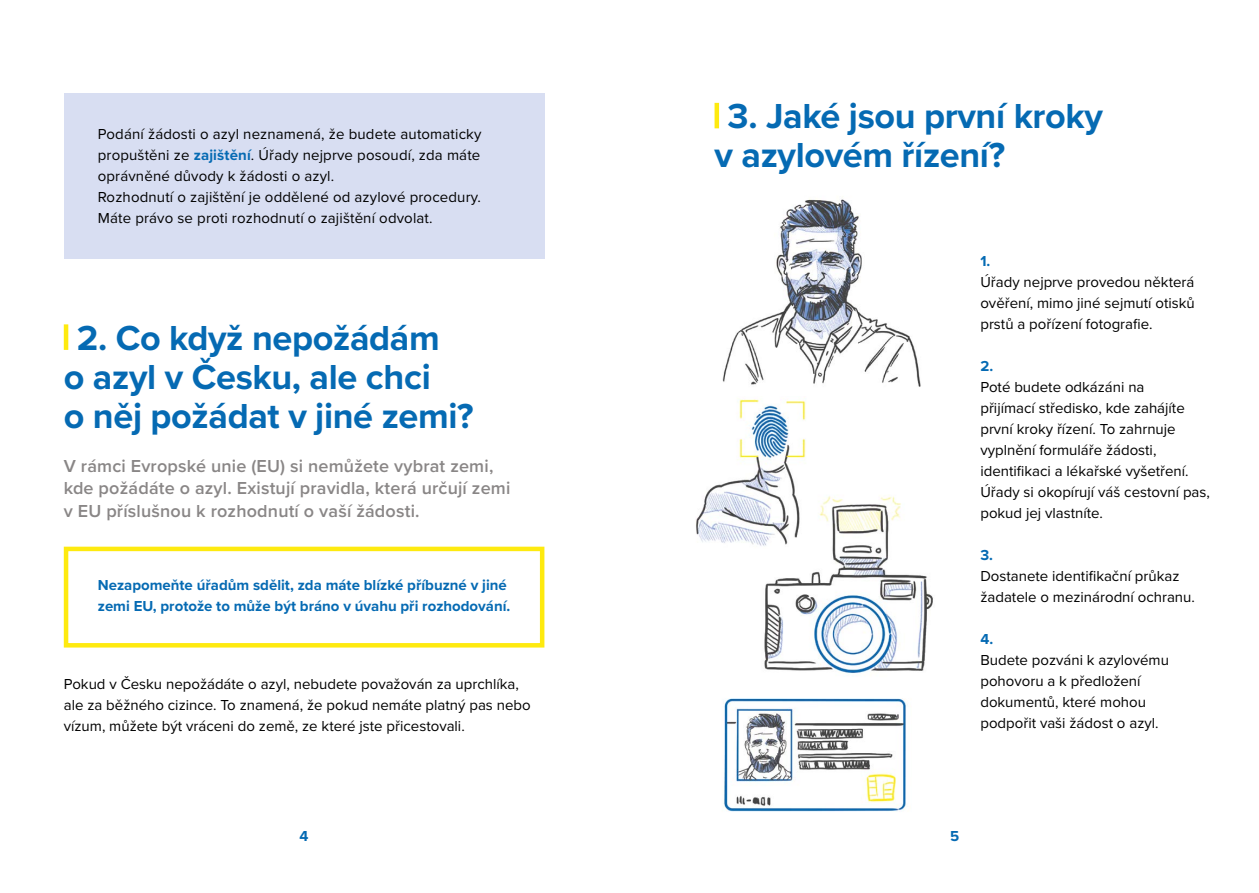
<style>
.page{position:relative;width:1259px;height:893px;background:#fff}
.page>*{position:absolute;margin:0;border:0;box-sizing:border-box;transform-origin:0 0}
.t1{font:700 36px/39px "Proxima Nova";letter-spacing:-.01em;color:#056ab3}
.t2{font:600 18px/22.5px "Proxima Nova";letter-spacing:.01em;color:#898686}
.t3{font:15px/21px "Proxima Nova";color:#000}
.t4{font:700 15px/21px "Proxima Nova";color:#056ab3}
.s1{font-weight:700;color:#056ab3}
</style>
<div class="page">
<hr style="left:64px;top:324px;width:4px;height:26px;background:#feea0f">
<div style="left:714px;top:103px;width:5px;height:25px;background:#feea0f"></div>
<div style="left:64px;top:94px;width:480px;height:165px;background:#d8def2"></div>
<div style="left:64px;top:547px;width:480px;height:100px;border:4px solid #feea0f"></div>
<img style="left:723px;top:698px;width:184px;height:114px">
<img style="left:722px;top:199px;width:199px;height:188px">
<img style="left:764px;top:496px;width:169px;height:178px">
<img style="left:696px;top:399px;width:117px;height:150px">
<p class="t3" style="left:98px;top:123px;width:385px">Podání žádosti o azyl neznamená, že budete automaticky propuštěni ze <span class="s1">zajištění</span>. Úřady nejprve posoudí, zda máte oprávněné důvody k žádosti o azyl.<br>Rozhodnutí o zajištění je oddělené od azylové procedury.<br>Máte právo se proti rozhodnutí o zajištění odvolat.</p>
<h1 class="t1" style="left:64px;top:318px;width:411px;text-indent:13px">2. Co když nepožádám<br>o azyl v Česku, ale chci<br>o něj požádat v jiné zemi?</h1>
<p class="t2" style="left:64px;top:454px;width:448px">V rámci Evropské unie (EU) si nemůžete vybrat zemi, kde požádáte o azyl. Existují pravidla, která určují zemi v EU příslušnou k rozhodnutí o vaší žádosti.</p>
<p class="t4" style="left:98px;top:575px;width:414px">Nezapomeňte úřadům sdělit, zda máte blízké příbuzné v jiné zemi EU, protože to může být bráno v úvahu při rozhodování.</p>
<p class="t3" style="left:64px;top:673px;width:468px">Pokud v Česku nepožádáte o azyl, nebudete považován za uprchlíka, ale za běžného cizince. To znamená, že pokud nemáte platný pas nebo vízum, můžete být vráceni do země, ze které jste přicestovali.</p>
<h1 class="t1" style="left:714px;top:96px;width:390px;text-indent:13px">3. Jaké jsou první kroky v azylovém řízení?</h1>
<p class="t4" style="left:980px;top:250px;width:12px">1.</p>
<p class="t3" style="left:980px;top:271px;width:216px;text-align:justify">Úřady nejprve provedou některá ověření, mimo jiné sejmutí otisků prstů a pořízení fotografie.</p>
<p class="t4" style="left:980px;top:355px;width:14px">2.</p>
<p class="t3" style="left:980px;top:376px;width:231px">Poté budete odkázáni na<br>přijímací středisko, kde zahájíte první kroky řízení. To zahrnuje vyplnění formuláře žádosti, identifikaci a lékařské vyšetření.<br>Úřady si okopírují váš cestovní pas, pokud jej vlastníte.</p>
<p class="t4" style="left:980px;top:544px;width:14px">3.</p>
<p class="t3" style="left:980px;top:565px;width:216px">Dostanete identifikační průkaz žadatele o mezinárodní ochranu.</p>
<p class="t4" style="left:980px;top:628px;width:14px">4.</p>
<p class="t3" style="left:980px;top:649px;width:190px">Budete pozváni k azylovému pohovoru a k předložení dokumentů, které mohou podpořit vaši žádost o azyl.</p>
<p class="t4" style="left:300px;top:825px;width:10px">4</p>
<p class="t4" style="left:950px;top:825px;width:11px">5</p>
</div>
